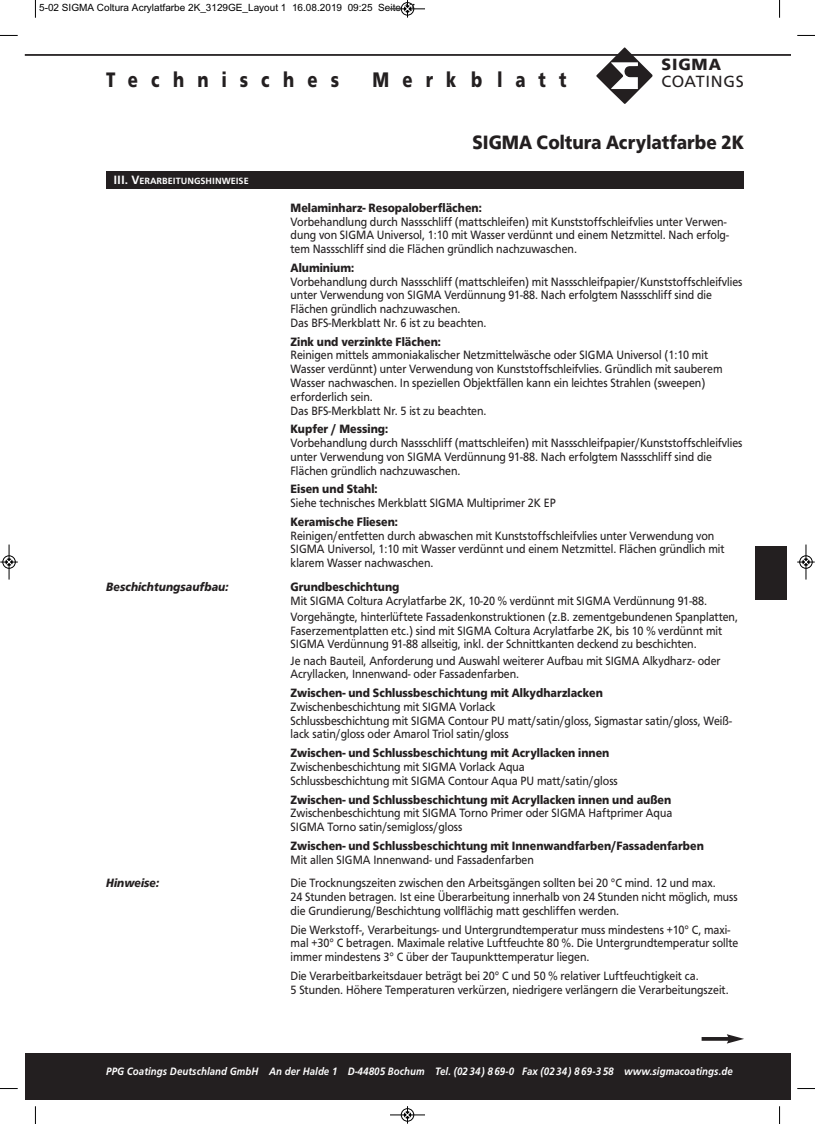
<style>
.page{position:relative;width:815px;height:1124px;background:#fff}
.page>*{position:absolute;margin:0;border:0;box-sizing:border-box;transform-origin:0 0}
.t1{font:700 21.88px "Frutus T";letter-spacing:.75em;color:#231f20;scale:.8 1}
.t2{font:700 20px "Frutus T";color:#231f20;scale:.9 1}
.t3{font:16.88px "Frutus T";color:#231f20}
.t4{font:700 16.88px "Frutus T";color:#231f20}
.t5{font:12.5px/13.8px "Frutus T";color:#231f20;scale:.9 1}
.t6{font:700 12.5px "Frutus T";color:#231f20;scale:.9 1}
.t7{font:italic 700 12.5px "Frutus T";color:#231f20;scale:.9 1}
.t8{font:italic 500 11.12px "Frutus T";letter-spacing:.01em;color:#fff;scale:.9 1}
.t9{font:10px "Arial";color:#000}
.t10{font:500 9.38px "Frutus T";color:#fff}
.s1{font-size:12.5px}
</style>
<div class="page">
<div style="left:25px;top:1052px;width:765px;height:46px;background:#231f20"></div>
<hr style="left:25px;top:54px;width:765px;height:2px;background:#231f20">
<svg style="left:596px;top:47px;width:57px;height:57px"></svg>
<div style="left:106px;top:171px;width:638px;height:18px;background:#231f20"></div>
<svg style="left:702px;top:1037px;width:25px;height:3px"></svg>
<svg style="left:727px;top:1034px;width:17px;height:9px"></svg>
<div style="left:755px;top:546px;width:32px;height:53px;background:#231f20"></div>
<svg style="left:35px;top:0;width:1px;height:18px"></svg>
<svg style="left:0;top:35px;width:18px;height:1px"></svg>
<svg style="left:779px;top:0;width:1px;height:18px"></svg>
<svg style="left:797px;top:35px;width:18px;height:1px"></svg>
<svg style="left:35px;top:1106px;width:1px;height:17px"></svg>
<svg style="left:0;top:1088px;width:18px;height:1px"></svg>
<svg style="left:779px;top:1106px;width:1px;height:17px"></svg>
<svg style="left:797px;top:1088px;width:18px;height:1px"></svg>
<div style="left:401px;top:2px;width:13px;height:14px;border:1px solid #fff;border-radius:50%"></div>
<hr style="left:390px;top:9px;width:35px;height:1px;background:#000">
<div style="left:401px;top:2px;width:13px;height:13px;border:1px solid #000;border-radius:50%"></div>
<svg style="left:404px;top:0;width:7px;height:18px"></svg>
<hr style="left:390px;top:1114px;width:35px;height:1px;background:#000">
<div style="left:401px;top:1108px;width:13px;height:13px;border:1px solid #000;border-radius:50%"></div>
<svg style="left:404px;top:1106px;width:7px;height:17px"></svg>
<div style="left:2px;top:555px;width:14px;height:13px;border:1px solid #fff;border-radius:50%"></div>
<hr style="left:9px;top:544px;width:1px;height:35px;background:#000">
<div style="left:3px;top:555px;width:12px;height:13px;border:1px solid #000;border-radius:50%"></div>
<svg style="left:0;top:558px;width:18px;height:7px"></svg>
<div style="left:799px;top:555px;width:14px;height:13px;border:1px solid #fff;border-radius:50%"></div>
<hr style="left:806px;top:544px;width:1px;height:35px;background:#000">
<div style="left:800px;top:555px;width:12px;height:13px;border:1px solid #000;border-radius:50%"></div>
<svg style="left:797px;top:558px;width:18px;height:7px"></svg>
<p class="t9" style="left:39px;top:2px;width:377px">5-02 SIGMA Coltura Acrylatfarbe 2K_3129GE_Layout 1 16.08.2019 09:25 Seite 17</p>
<h1 class="t1" style="left:106px;top:66px;width:293px">Technisches</h1>
<h1 class="t1" style="left:372px;top:66px;width:244px">Merkblatt</h1>
<h3 class="t4" style="left:662px;top:55px;width:61px">SIGM A</h3>
<h3 class="t3" style="left:662px;top:71px;width:84px">C O A TIN GS</h3>
<p class="t10" style="left:113px;top:175px;width:137px"><span class="s1">III. V</span>ERARBEITUNGSHINWEISE</p>
<h2 class="t2" style="left:473px;top:130px;width:303px">SIGMA Coltura Acrylatfarbe 2K</h2>
<p class="t6" style="left:291px;top:200px;width:214px">Melaminharz- Resopaloberflächen:</p>
<p class="t5" style="left:291px;top:214px;width:488px">Vorbehandlung durch Nassschliff (mattschleifen) mit Kunststoffschleifvlies unter Verwen&shy;dung von SIGMA Universol, 1:10 mit Wasser verdünnt und einem Netzmittel. Nach erfolg&shy;tem Nassschliff sind die Flächen gründlich nachzuwaschen.</p>
<p class="t6" style="left:291px;top:260px;width:72px">Aluminium:</p>
<p class="t5" style="left:291px;top:274px;width:504px">Vorbehandlung durch Nassschliff (mattschleifen) mit Nassschleifpapier/Kunststoffschleifvlies unter Verwendung von SIGMA Verdünnung 91-88. Nach erfolgtem Nassschliff sind die Flächen gründlich nachzuwaschen.<br>Das BFS-Merkblatt Nr. 6 ist zu beachten.</p>
<p class="t6" style="left:291px;top:334px;width:169px">Zink und verzinkte Flächen:</p>
<p class="t5" style="left:291px;top:348px;width:481px">Reinigen mittels ammoniakalischer Netzmittelwäsche oder SIGMA Universol (1:10 mit Wasser verdünnt) unter Verwendung von Kunststoffschleifvlies. Gründlich mit sauberem Wasser nachwaschen. In speziellen Objektfällen kann ein leichtes Strahlen (sweepen) erforderlich sein.<br>Das BFS-Merkblatt Nr. 5 ist zu beachten.</p>
<p class="t6" style="left:291px;top:421px;width:110px">Kupfer / Messing:</p>
<p class="t5" style="left:291px;top:436px;width:504px">Vorbehandlung durch Nassschliff (mattschleifen) mit Nassschleifpapier/Kunststoffschleifvlies unter Verwendung von SIGMA Verdünnung 91-88. Nach erfolgtem Nassschliff sind die<br>Flächen gründlich nachzuwaschen.</p>
<p class="t6" style="left:291px;top:481px;width:98px">Eisen und Stahl:</p>
<p class="t5" style="left:291px;top:496px;width:296px">Siehe technisches Merkblatt SIGMA Multiprimer 2K EP</p>
<p class="t6" style="left:291px;top:514px;width:121px">Keramische Fliesen:</p>
<p class="t5" style="left:291px;top:528px;width:484px">Reinigen/entfetten durch abwaschen mit Kunststoffschleifvlies unter Verwendung von<br>SIGMA Universol, 1:10 mit Wasser verdünnt und einem Netzmittel. Flächen gründlich mit klarem Wasser nachwaschen.</p>
<p class="t7" style="left:106px;top:579px;width:137px">Beschichtungsaufbau:</p>
<p class="t6" style="left:291px;top:579px;width:122px">Grundbeschichtung</p>
<p class="t5" style="left:291px;top:592px;width:499px;line-height:16.2px">Mit SIGMA Coltura Acrylatfarbe 2K, 10-20 % verdünnt mit SIGMA Verdünnung 91-88.<br>Vorgehängte, hinterlüftete Fassadenkonstruktionen (z.B. zementgebundenen Spanplatten,</p>
<p class="t5" style="left:291px;top:623px;width:481px">Faserzementplatten etc.) sind mit SIGMA Coltura Acrylatfarbe 2K, bis 10 % verdünnt mit<br>SIGMA Verdünnung 91-88 allseitig, inkl. der Schnittkanten deckend zu beschichten.</p>
<p class="t5" style="left:291px;top:653px;width:479px">Je nach Bauteil, Anforderung und Auswahl weiterer Aufbau mit SIGMA Alkydharz- oder<br>Acryllacken, Innenwand- oder Fassadenfarben.</p>
<p class="t6" style="left:291px;top:685px;width:348px">Zwischen- und Schlussbeschichtung mit Alkydharzlacken</p>
<p class="t5" style="left:291px;top:699px;width:492px">Zwischenbeschichtung mit SIGMA Vorlack<br>Schlussbeschichtung mit SIGMA Contour PU matt/satin/gloss, Sigmastar satin/gloss, Weiß&shy;lack satin/gloss oder Amarol Triol satin/gloss</p>
<p class="t6" style="left:291px;top:745px;width:356px">Zwischen- und Schlussbeschichtung mit Acryllacken innen</p>
<p class="t5" style="left:291px;top:759px;width:365px">Zwischenbeschichtung mit SIGMA Vorlack Aqua<br>Schlussbeschichtung mit SIGMA Contour Aqua PU matt/satin/gloss</p>
<p class="t6" style="left:291px;top:791px;width:424px">Zwischen- und Schlussbeschichtung mit Acryllacken innen und außen</p>
<p class="t5" style="left:291px;top:806px;width:426px">Zwischenbeschichtung mit SIGMA Torno Primer oder SIGMA Haftprimer Aqua<br>SIGMA Torno satin/semigloss/gloss</p>
<p class="t6" style="left:291px;top:838px;width:461px">Zwischen- und Schlussbeschichtung mit Innenwandfarben/Fassadenfarben</p>
<p class="t5" style="left:291px;top:852px;width:272px">Mit allen SIGMA Innenwand- und Fassadenfarben</p>
<p class="t7" style="left:106px;top:875px;width:60px">Hinweise:</p>
<p class="t5" style="left:291px;top:876px;width:498px">Die Trocknungszeiten zwischen den Arbeitsgängen sollten bei 20 °C mind. 12 und max.<br>24 Stunden betragen. Ist eine Überarbeitung innerhalb von 24 Stunden nicht möglich, muss die Grundierung/Beschichtung vollflächig matt geschliffen werden.</p>
<p class="t5" style="left:291px;top:922px;width:499px">Die Werkstoff-, Verarbeitungs- und Untergrundtemperatur muss mindestens +10° C, maxi&shy;mal +30° C betragen. Maximale relative Luftfeuchte 80 %. Die Untergrundtemperatur sollte immer mindestens 3° C über der Taupunkttemperatur liegen.</p>
<p class="t5" style="left:291px;top:968px;width:488px">Die Verarbeitbarkeitsdauer beträgt bei 20° C und 50 % relativer Luftfeuchtigkeit ca.<br>5 Stunden. Höhere Temperaturen verkürzen, niedrigere verlängern die Verarbeitungszeit.</p>
<p class="t8" style="left:106px;top:1064px;width:698px">PPG Coatings Deutschland GmbH An der Halde 1 D-44805 Bochum Tel. (02 34) 869-0 Fax (02 34) 869-3 58 www.sigmacoatings.de</p>
</div>
